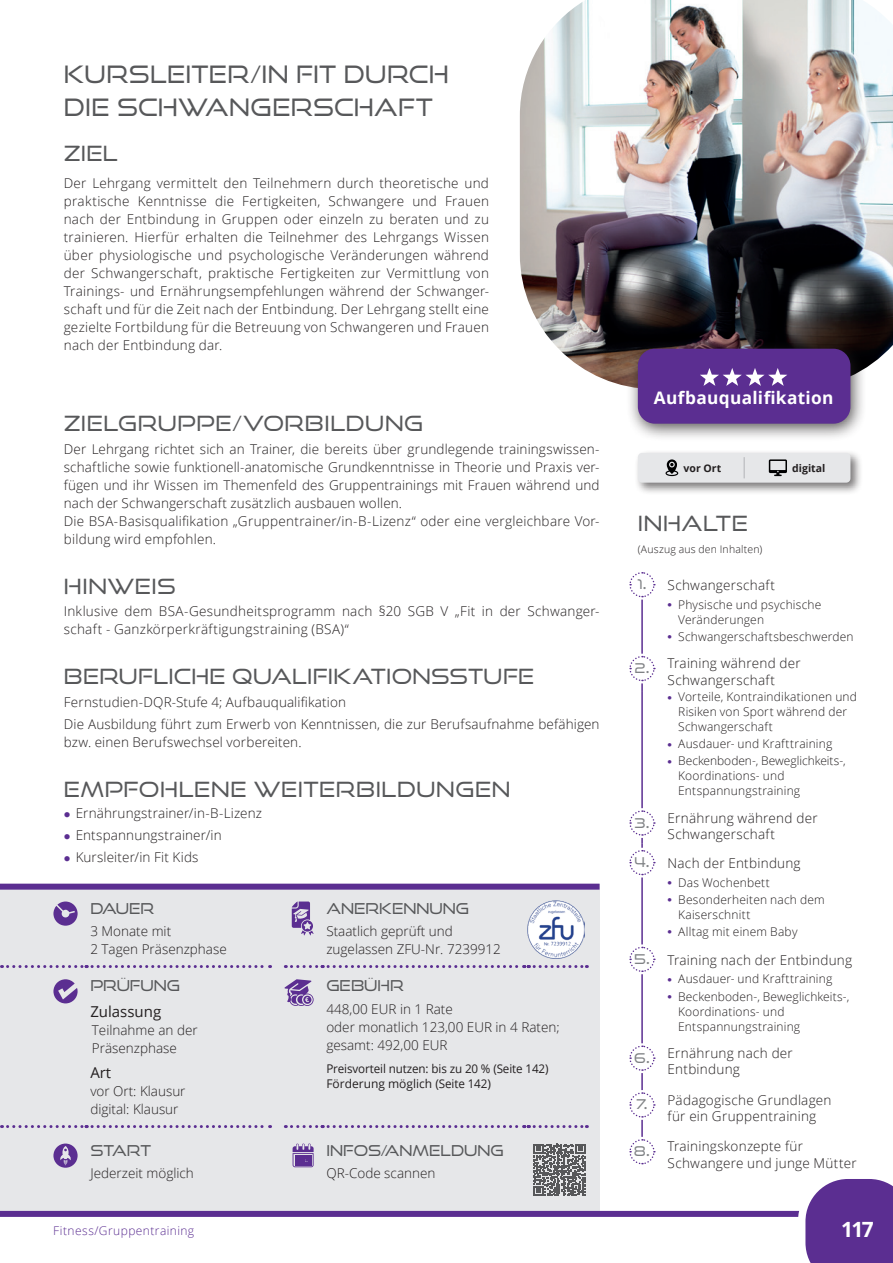
<style>
.page{position:relative;width:893px;height:1263px;background:#fff}
.page>*{position:absolute;margin:0;border:0;box-sizing:border-box;transform-origin:0 0}
.t1{font:24px/33px "Good Times Bk";letter-spacing:.01em;color:#57585a}
.t2{font:21px "Good Times Bk";letter-spacing:.02em;color:#57585a}
.t3{font:700 21px "Open Sans";color:#fff}
.t4{font:700 17.25px "Open Sans";letter-spacing:.015em;color:#fff}
.t5{font:15px "Good Times Bk";color:#57585a}
.t6{font:15px "Open Sans";color:#231f20}
.t7{font:300 13.5px/18px "Open Sans";letter-spacing:.015em;color:#231f20}
.t8{font:300 12px/15px "Open Sans";letter-spacing:.015em;color:#231f20}
.t9{font:12px/15px "Open Sans";letter-spacing:-.01em;color:#231f20}
.t10{font:300 12px "Open Sans";letter-spacing:.035em;color:#5b2e91}
.t11{font:300 10.5px "Open Sans";letter-spacing:.02em;color:#231f20}
.t12{font:700 10.5px "Open Sans";color:#231f20}
.s1{font-family:"Good Times Bk";font-weight:400;color:#808285}
.s2{font-family:"Good Times Rg";font-weight:700;color:#808285}
</style>
<div class="page">
<img style="left:520px;top:0;width:373px;height:386px">
<div style="left:625px;top:338px;width:241px;height:104px;background:#231f20;opacity:.75"></div>
<div style="left:638px;top:349px;width:212px;height:75px;background:#5b2e91;border-radius:17px"></div>
<svg style="left:700px;top:368px;width:87px;height:18px"></svg>
<hr style="left:641px;top:600px;width:2px;height:54px;background:#5b2e91">
<hr style="left:641px;top:692px;width:2px;height:116px;background:#5b2e91">
<hr style="left:641px;top:877px;width:2px;height:67px;background:#5b2e91">
<hr style="left:641px;top:974px;width:2px;height:69px;background:#5b2e91">
<svg style="left:629px;top:572px;width:26px;height:26px"></svg>
<svg style="left:629px;top:655px;width:26px;height:37px"></svg>
<svg style="left:629px;top:810px;width:26px;height:66px"></svg>
<svg style="left:629px;top:946px;width:26px;height:26px"></svg>
<svg style="left:629px;top:1045px;width:26px;height:120px"></svg>
<div style="left:0;top:884px;width:600px;height:329px;background:#e6e7e9"></div>
<div style="left:0;top:884px;width:600px;height:6px;background:#5b2e91"></div>
<div style="left:634px;top:449px;width:229px;height:46px;background:#231f20;opacity:.6"></div>
<div style="left:638px;top:453px;width:212px;height:30px;background:#e6e7e9;border-radius:4px"></div>
<svg style="left:769px;top:459px;width:18px;height:17px"></svg>
<svg style="left:744px;top:457px;width:1px;height:21px"></svg>
<svg style="left:665px;top:459px;width:13px;height:17px"></svg>
<svg style="left:285px;top:965px;width:302px;height:3px"></svg>
<svg style="left:285px;top:1125px;width:302px;height:3px"></svg>
<svg style="left:2px;top:965px;width:269px;height:3px"></svg>
<svg style="left:2px;top:1125px;width:269px;height:3px"></svg>
<svg style="left:53px;top:901px;width:25px;height:25px"></svg>
<svg style="left:292px;top:901px;width:22px;height:34px"></svg>
<div style="left:524px;top:897px;width:64px;height:65px;border:4px solid #e6e7e9;border-radius:50%"></div>
<img style="left:527px;top:901px;width:58px;height:57px">
<svg style="left:53px;top:979px;width:25px;height:24px"></svg>
<svg style="left:284px;top:979px;width:30px;height:27px"></svg>
<svg style="left:53px;top:1143px;width:25px;height:25px"></svg>
<svg style="left:293px;top:1143px;width:21px;height:24px"></svg>
<svg style="left:533px;top:1144px;width:52px;height:52px"></svg>
<div style="left:0;top:1211px;width:837px;height:6px;background:#5b2e91"></div>
<svg style="left:798px;top:1179px;width:95px;height:84px;background:#714aa0"></svg>
<h1 class="t1" style="left:64px;top:57px;width:386px">KURSLEITER/IN FIT DURCH<br>DIE SCHWANGERSCHAFT</h1>
<h2 class="t2" style="left:64px;top:141px;width:56px">ZIEL</h2>
<p class="t7" style="left:64px;top:174px;width:427px;text-align:justify">Der Lehrgang vermittelt den Teilnehmern durch theoretische und praktische Kenntnisse die Fertigkeiten, Schwangere und Frauen nach der Entbindung in Gruppen oder einzeln zu beraten und zu trainieren. Hierfür erhalten die Teilnehmer des Lehrgangs Wissen über physiologische und psychologische Veränderungen während der Schwangerschaft, praktische Fertigkeiten zur Vermittlung von Trainings- und Ernährungsempfehlungen während der Schwanger&shy;schaft und für die Zeit nach der Entbindung. Der Lehrgang stellt eine gezielte Fortbildung für die Betreuung von Schwangeren und Frauen nach der Entbindung dar.</p>
<h2 class="t2" style="left:64px;top:411px;width:361px">ZIELGRUPPE/VORBILDUNG</h2>
<p class="t7" style="left:64px;top:439px;width:537px">Der Lehrgang richtet sich an Trainer, die bereits über grundlegende trainingswissen&shy;schaftliche sowie funktionell-anatomische Grundkenntnisse in Theorie und Praxis ver&shy;fügen und ihr Wissen im Themenfeld des Gruppentrainings mit Frauen während und nach der Schwangerschaft zusätzlich ausbauen wollen.<br>Die BSA-Basisqualifikation „Gruppentrainer/in-B-Lizenz“ oder eine vergleichbare Vor&shy;bildung wird empfohlen.</p>
<h2 class="t2" style="left:64px;top:573px;width:114px">HINWEIS</h2>
<p class="t7" style="left:64px;top:602px;width:537px">Inklusive dem BSA-Gesundheitsprogramm nach §20 SGB V „Fit in der Schwanger&shy;schaft - Ganzkörperkräftigungstraining (BSA)“</p>
<h2 class="t2" style="left:64px;top:664px;width:472px">BERUFLICHE QUALIFIKATIONSSTUFE</h2>
<p class="t7" style="left:64px;top:690px;width:537px;line-height:22.2px">Fernstudien-DQR-Stufe 4; Aufbauqualifikation<br>Die Ausbildung führt zum Erwerb von Kenntnissen, die zur Berufsaufnahme befähigen</p>
<p class="t7" style="left:64px;top:733px;width:239px">bzw. einen Berufswechsel vorbereiten.</p>
<h2 class="t2" style="left:64px;top:777px;width:448px">EMPFOHLENE WEITERBILDUNGEN</h2>
<p class="t7" style="left:76px;top:802px;width:188px;line-height:22.2px">Ernährungstrainer/in-B-Lizenz<br>Entspannungstrainer/in<br>Kursleiter/in Fit Kids</p>
<p class="t5" style="left:90px;top:899px;width:65px">DAUER</p>
<p class="t7" style="left:90px;top:921px;width:138px">3 Monate mit<br>2 Tagen Präsenzphase</p>
<p class="t5" style="left:90px;top:977px;width:91px">PRÜFUNG</p>
<p class="t6" style="left:90px;top:1001px;width:72px">Zulassung</p>
<p class="t7" style="left:92px;top:1020px;width:107px">Teilnahme an der<br>Präsenzphase</p>
<p class="t6" style="left:90px;top:1062px;width:22px">Art</p>
<p class="t7" style="left:90px;top:1081px;width:97px">vor Ort: Klausur digital: Klausur</p>
<p class="t5" style="left:90px;top:1141px;width:62px">START</p>
<p class="t7" style="left:90px;top:1163px;width:105px">Jederzeit möglich</p>
<p class="t5" style="left:326px;top:899px;width:144px">ANERKENNUNG</p>
<p class="t7" style="left:326px;top:921px;width:176px">Staatlich geprüft und zugelassen ZFU-Nr. 7239912</p>
<p class="t5" style="left:326px;top:977px;width:79px">GEBÜHR</p>
<p class="t7" style="left:326px;top:999px;width:235px">448,00 EUR in 1 Rate<br>oder monatlich 123,00 EUR in 4 Raten; gesamt: 492,00 EUR</p>
<p class="t9" style="left:326px;top:1061px;width:224px">Preisvorteil nutzen: bis zu 20 % (Seite 142)<br>Förderung möglich (Seite 142)</p>
<p class="t5" style="left:326px;top:1141px;width:179px">INFOS/ANMELDUNG</p>
<p class="t7" style="left:326px;top:1163px;width:111px">QR-Code scannen</p>
<p class="t4" style="left:654px;top:386px;width:181px">Aufbauqualifikation</p>
<p class="t12" style="left:684px;top:460px;width:39px">vor Ort</p>
<p class="t12" style="left:792px;top:460px;width:35px">digital</p>
<h2 class="t2" style="left:638px;top:511px;width:112px">INHALTE</h2>
<p class="t11" style="left:638px;top:542px;width:126px">(Auszug aus den Inhalten)</p>
<p class="t7" style="left:637px;top:576px;width:139px"><span class="s1">1</span><span class="s2">.</span> Schwangerschaft</p>
<p class="t8" style="left:678px;top:597px;width:145px">Physische und psychische<br>Veränderungen</p>
<p class="t8" style="left:678px;top:629px;width:177px">Schwangerschaftsbeschwerden</p>
<p class="t7" style="left:634px;top:655px;width:168px;line-height:16.5px;text-align:center"><span class="s1">2</span><span class="s2">.</span> Training während der<br>Schwangerschaft</p>
<p class="t8" style="left:678px;top:689px;width:180px">Vorteile, Kontraindikationen und<br>Risiken von Sport während der<br>Schwangerschaft</p>
<p class="t8" style="left:678px;top:735px;width:169px;line-height:17.1px">Ausdauer- und Krafttraining<br>Beckenboden-, Beweglichkeits-,</p>
<p class="t8" style="left:678px;top:768px;width:123px">Koordinations- und<br>Entspannungstraining</p>
<p class="t7" style="left:668px;top:809px;width:151px;line-height:16.5px;text-indent:-33px"><span class="s1">3</span><span class="s2">.</span> Ernährung während der<br>Schwangerschaft</p>
<p class="t7" style="left:634px;top:853px;width:168px"><span class="s1">4</span><span class="s2">.</span> Nach der Entbindung</p>
<p class="t8" style="left:678px;top:873px;width:148px;line-height:17.1px">Das Wochenbett<br>Besonderheiten nach dem</p>
<p class="t8" style="left:678px;top:905px;width:121px;line-height:17.1px">Kaiserschnitt<br>Alltag mit einem Baby</p>
<p class="t7" style="left:634px;top:950px;width:220px"><span class="s1">5</span><span class="s2">.</span> Training nach der Entbindung</p>
<p class="t8" style="left:678px;top:970px;width:173px;line-height:17.1px">Ausdauer- und Krafttraining<br>Beckenboden-, Beweglichkeits-,</p>
<p class="t8" style="left:678px;top:1003px;width:123px">Koordinations- und<br>Entspannungstraining</p>
<p class="t7" style="left:668px;top:1044px;width:127px;line-height:16.5px;text-indent:-33px"><span class="s1">6</span><span class="s2">.</span> Ernährung nach der<br>Entbindung</p>
<p class="t7" style="left:668px;top:1091px;width:165px;line-height:16.5px;text-indent:-31px"><span class="s1">7</span><span class="s2">.</span> Pädagogische Grundlagen für ein Gruppentraining</p>
<p class="t7" style="left:668px;top:1138px;width:191px;line-height:16.5px;text-indent:-34px"><span class="s1">8</span><span class="s2">.</span> Trainingskonzepte für<br>Schwangere und junge Mütter</p>
<p class="t10" style="left:53px;top:1222px;width:143px">Fitness/Gruppentraining</p>
<h2 class="t3" style="left:841px;top:1214px;width:34px">117</h2>
</div>
